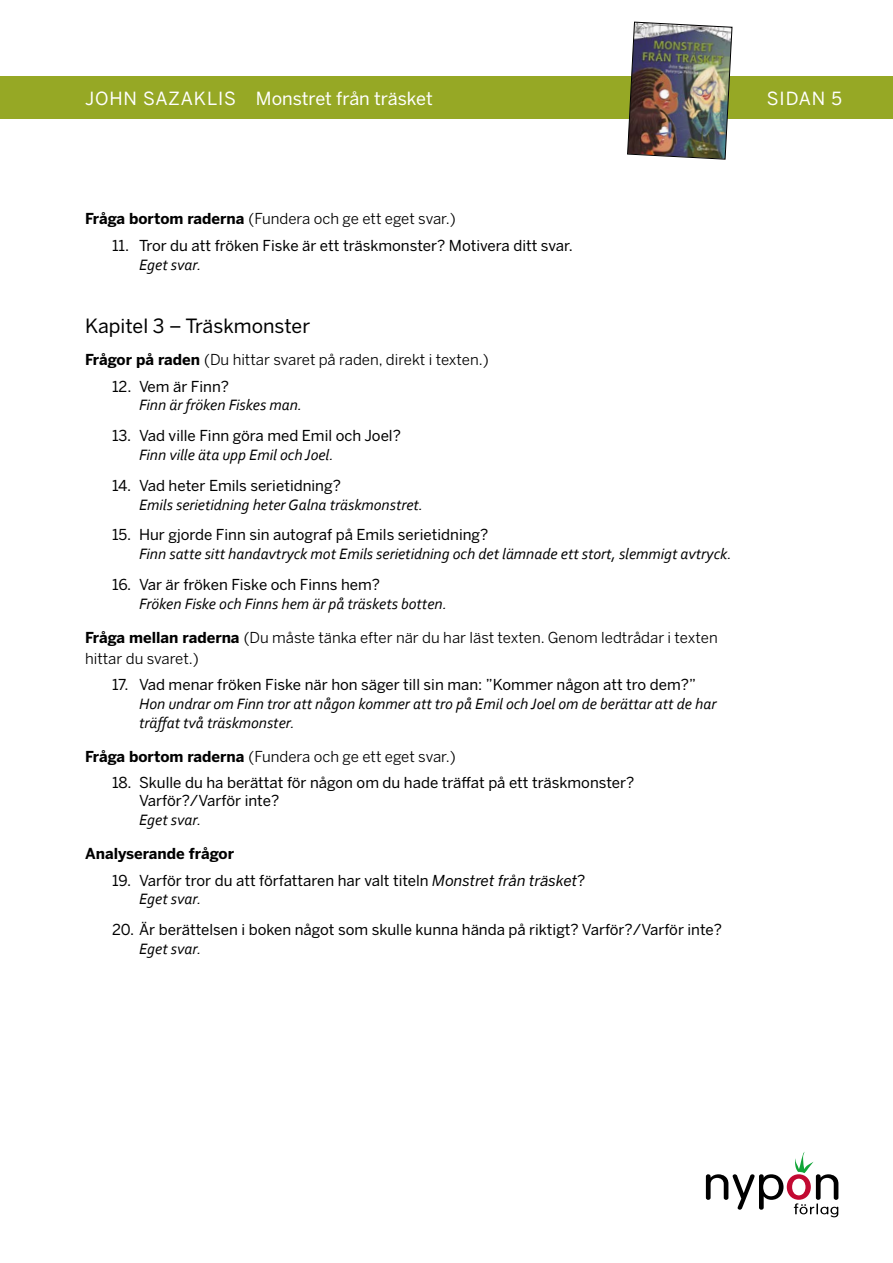
<style>
.page{position:relative;width:893px;height:1263px;background:#fff}
.page>*{position:absolute;margin:0;border:0;box-sizing:border-box;transform-origin:0 0}
.t1{font:19.5px "Benton Sans";color:#000}
.t2{font:18px "Benton Sans";color:#fff}
.t3{font:italic 15.75px/18.9px "Corbel";color:#000}
.t4{font:15px/18px "Benton Sans";color:#000}
.t5{font:15px/21px "Benton Sans";color:#000}
.t6{font:700 15px "Benton Sans";color:#000}
.s1{font-weight:700}
.s2{font-style:italic}
</style>
<div class="page">
<div style="left:0;top:77px;width:893px;height:42px;background:#96a825"></div>
<img style="left:627px;top:21px;width:106px;height:139px">
<svg style="left:706px;top:1152px;width:132px;height:65px"></svg>
<p class="t2" style="left:85px;top:87px;width:349px">JOHN SAZAKLIS Monstret från träsket</p>
<p class="t2" style="left:767px;top:87px;width:77px">SIDAN 5</p>
<p class="t5" style="left:85px;top:208px;width:372px"><span class="s1">Fråga bortom raderna</span> (Fundera och ge ett eget svar.)</p>
<p class="t4" style="left:112px;top:237px;width:462px">11. Tror du att fröken Fiske är ett träskmonster? Motivera ditt svar.</p>
<p class="t3" style="left:139px;top:255px;width:64px">Eget svar.</p>
<h1 class="t1" style="left:85px;top:314px;width:227px">Kapitel 3 – Träskmonster</h1>
<p class="t5" style="left:85px;top:349px;width:405px"><span class="s1">Frågor på raden</span> (Du hittar svaret på raden, direkt i texten.)</p>
<p class="t4" style="left:112px;top:377px;width:119px">12. Vem är Finn?</p>
<p class="t3" style="left:139px;top:395px;width:165px">Finn är fröken Fiskes man.</p>
<p class="t4" style="left:112px;top:427px;width:290px">13. Vad ville Finn göra med Emil och Joel?</p>
<p class="t3" style="left:139px;top:445px;width:196px">Finn ville äta upp Emil och Joel.</p>
<p class="t4" style="left:112px;top:476px;width:230px">14. Vad heter Emils serietidning?</p>
<p class="t3" style="left:139px;top:495px;width:286px">Emils serietidning heter Galna träskmonstret.</p>
<p class="t4" style="left:112px;top:526px;width:378px">15. Hur gjorde Finn sin autograf på Emils serietidning?</p>
<p class="t3" style="left:139px;top:544px;width:594px">Finn satte sitt handavtryck mot Emils serietidning och det lämnade ett stort, slemmigt avtryck.</p>
<p class="t4" style="left:112px;top:576px;width:270px">16. Var är fröken Fiske och Finns hem?</p>
<p class="t3" style="left:139px;top:594px;width:309px">Fröken Fiske och Finns hem är på träskets botten.</p>
<p class="t5" style="left:85px;top:627px;width:634px"><span class="s1">Fråga mellan raderna</span> (Du måste tänka efter när du har läst texten. Genom ledtrådar i texten hittar du svaret.)</p>
<p class="t4" style="left:112px;top:676px;width:585px">17. Vad menar fröken Fiske när hon säger till sin man: ”Kommer någon att tro dem?”</p>
<p class="t3" style="left:139px;top:694px;width:579px">Hon undrar om Finn tror att någon kommer att tro på Emil och Joel om de berättar att de har träffat två träskmonster.</p>
<p class="t5" style="left:85px;top:746px;width:372px"><span class="s1">Fråga bortom raderna</span> (Fundera och ge ett eget svar.)</p>
<p class="t4" style="left:139px;top:774px;width:497px;text-indent:-27px">18. Skulle du ha berättat för någon om du hade träffat på ett träskmonster?<br>Varför?/Varför inte?</p>
<p class="t3" style="left:139px;top:810px;width:64px">Eget svar.</p>
<p class="t6" style="left:85px;top:844px;width:151px">Analyserande frågor</p>
<p class="t4" style="left:112px;top:871px;width:475px">19. Varför tror du att författaren har valt titeln <span class="s2">Monstret från träsket</span>?</p>
<p class="t3" style="left:139px;top:889px;width:64px">Eget svar.</p>
<p class="t4" style="left:112px;top:921px;width:612px">20. Är berättelsen i boken något som skulle kunna hända på riktigt? Varför?/Varför inte?</p>
<p class="t3" style="left:139px;top:939px;width:64px">Eget svar.</p>
</div>
